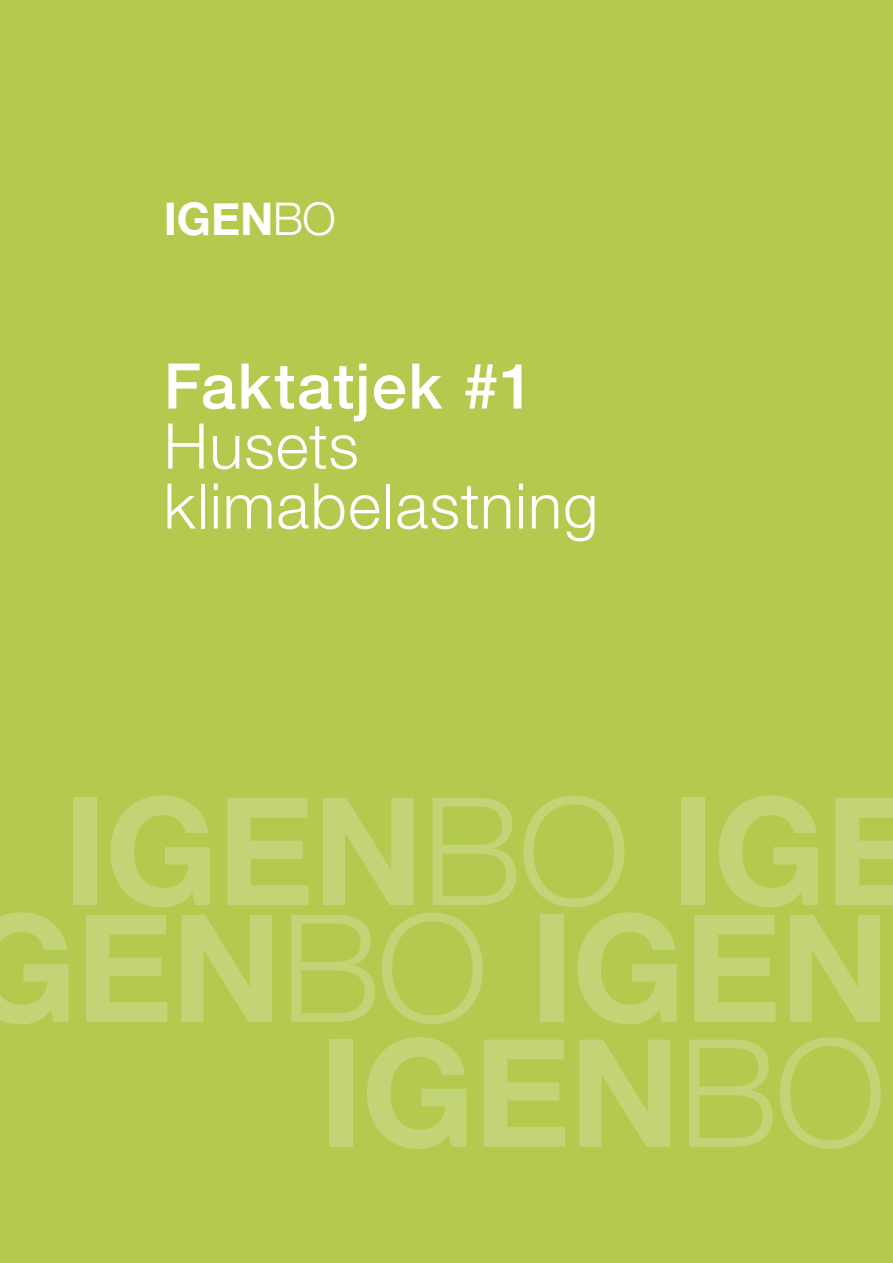
<style>
.page{position:relative;width:893px;height:1263px;background:#b3ca4f}
.page>*{position:absolute;margin:0;border:0;box-sizing:border-box;transform-origin:0 0}
.t1{font:700 150px/241.6px "Helvetica Neue";letter-spacing:-.01em;color:#c3d476;text-align:right}
.t2{font:300 63px/60px "Helvetica Neue";letter-spacing:.02em;color:#fff}
.t3{font:500 63px "Helvetica Neue";letter-spacing:.02em;color:#fff}
.t4{font:700 45px "Helvetica Neue";color:#fff}
.s1{font-weight:300}
</style>
<div class="page">
<p class="t4" style="left:164px;top:184px;width:174px">IGEN <span class="s1">BO</span></p>
<p class="t3" style="left:164px;top:335px;width:372px">Faktatjek #1</p>
<p class="t2" style="left:164px;top:411px;width:436px">Husets klimabelastning</p>
<p class="t1" style="left:63px;top:735px;width:861px">IGEN <span class="s1">BO</span> IGE<br>IGEN <span class="s1">BO</span></p>
<p class="t1" style="left:-37px;top:852px;width:929px">GEN <span class="s1">BO</span> IGEN</p>
</div>
